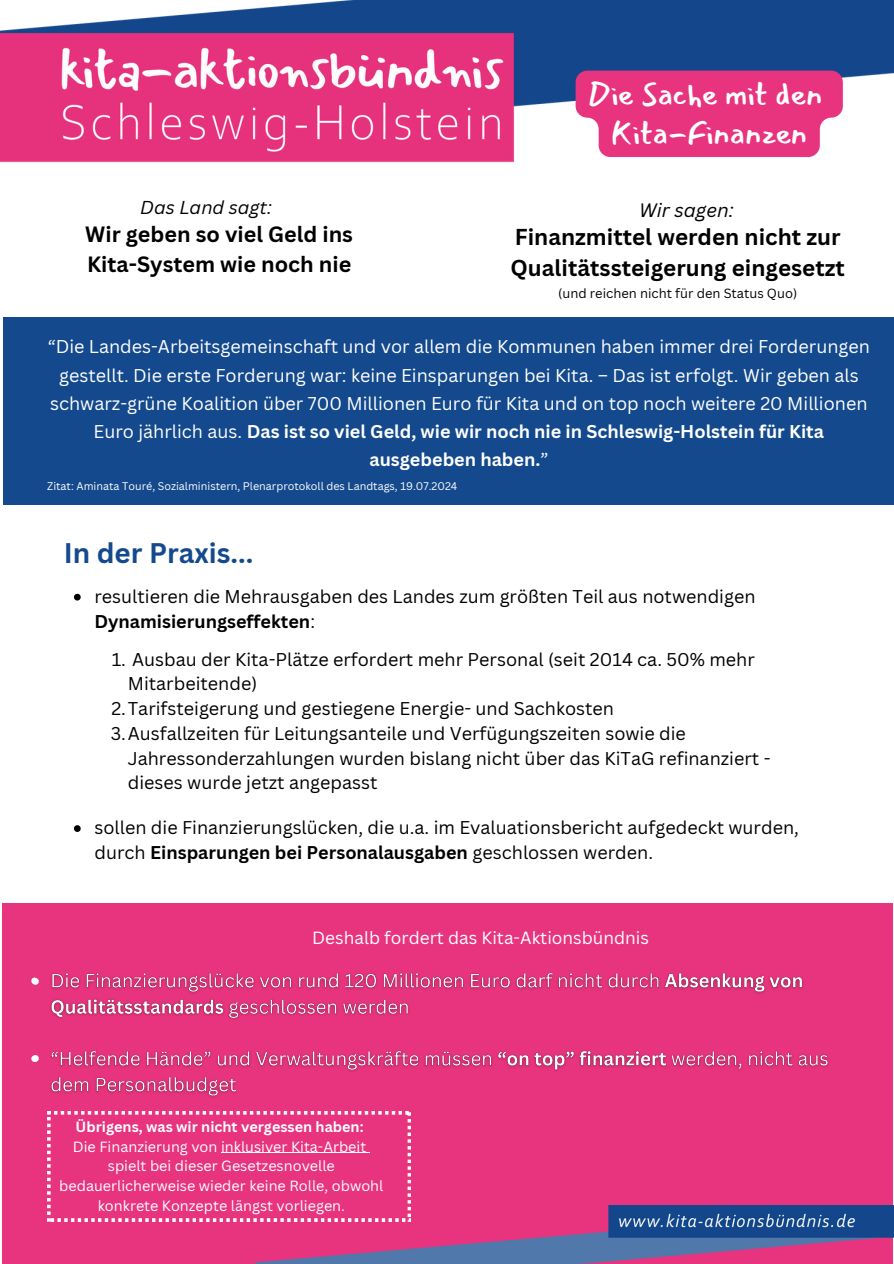
<style>
.page{position:relative;width:894px;height:1264px;background:#fff}
.page>*{position:absolute;margin:0;border:0;box-sizing:border-box;transform-origin:0 0}
.t1{font:31.5px/39.5px "Mansalva";color:#fff;text-align:center}
.t2{font:700 27.6px "Canva Sans";color:#144a8d}
.t3{font:700 22.35px/31.2px "Canva Sans";color:#000}
.t4{font:700 21.6px/30px "Canva Sans";color:#000}
.t5{font:italic 18.9px "Canva Sans";color:#000}
.t6{font:italic 18.15px "Canva Sans";color:#000}
.t7{font:18px/24.8px "Canva Sans";color:#000}
.t8{font:18px/28.2px "Canva Sans";color:#fff;text-align:center}
.t9{font:17.25px "Canva Sans";color:#fff}
.t10{font:14.4px/19.8px "Canva Sans";color:#fff;text-align:center}
.t11{font:12.9px "Canva Sans";color:#000}
.t12{font:10.8px "Canva Sans";color:#fff}
.s1{font-weight:700}
</style>
<div class="page">
<div style="left:3px;top:317px;width:890px;height:187px;background:#144a8d"></div>
<div style="left:3px;top:903px;width:889px;height:360px;background:#e8347e"></div>
<img style="left:255px;top:1205px;width:638px;height:58px">
<img style="left:0;top:0;width:893px;height:163px">
<svg style="left:575px;top:71px;width:267px;height:86px;background:#e94488"></svg>
<img style="left:31px;top:972px;width:798px;height:126px">
<svg style="left:74px;top:593px;width:7px;height:7px"></svg>
<svg style="left:74px;top:825px;width:7px;height:7px"></svg>
<svg style="left:47px;top:1111px;width:364px;height:110px"></svg>
<p class="t6" style="left:140px;top:195px;width:133px">Das Land sagt:</p>
<p class="t4" style="left:85px;top:218px;width:269px">Wir geben so viel Geld ins<br>Kita-System wie noch nie</p>
<h5 class="t1" style="left:588px;top:74px;width:235px">Die Sache mit den<br>Kita-Finanzen</h5>
<h5 class="t5" style="left:639px;top:197px;width:96px">Wir sagen:</h5>
<h3 class="t3" style="left:510px;top:221px;width:336px">Finanzmittel werden nicht zur<br>Qualitätssteigerung eingesetzt</h3>
<h3 class="t11" style="left:558px;top:284px;width:240px">(und reichen nicht für den Status Quo)</h3>
<p class="t8" style="left:48px;top:332px;width:823px">“Die Landes-Arbeitsgemeinschaft und vor allem die Kommunen haben immer drei Forderungen gestellt. Die erste Forderung war: keine Einsparungen bei Kita. – Das ist erfolgt. Wir geben als schwarz-grüne Koalition über 700 Millionen Euro für Kita und on top noch weitere 20 Millionen Euro jährlich aus. <span class="s1">Das ist so viel Geld, wie wir noch nie in Schleswig-Holstein für Kita ausgebeben haben.</span>”</p>
<h4 class="t12" style="left:47px;top:478px;width:411px">Zitat: Aminata Touré, Sozialministern, Plenarprotokoll des Landtags, 19.07.2024</h4>
<p class="t2" style="left:64px;top:533px;width:191px">In der Praxis...</p>
<p class="t7" style="left:94px;top:583px;width:662px">resultieren die Mehrausgaben des Landes zum größten Teil aus notwendigen<br><span class="s1">Dynamisierungseffekten</span>:</p>
<p class="t7" style="left:128px;top:646px;width:628px;text-indent:-16px">1. Ausbau der Kita-Plätze erfordert mehr Personal (seit 2014 ca. 50% mehr<br>Mitarbeitende)</p>
<h2 class="t7" style="left:111px;top:695px;width:504px">2.Tarifsteigerung und gestiegene Energie- und Sachkosten</h2>
<p class="t7" style="left:128px;top:720px;width:644px;text-indent:-17px">3.Ausfallzeiten für Leitungsanteile und Verfügungszeiten sowie die<br>Jahressonderzahlungen wurden bislang nicht über das KiTaG refinanziert - dieses wurde jetzt angepasst</p>
<p class="t7" style="left:94px;top:814px;width:705px">sollen die Finanzierungslücken, die u.a. im Evaluationsbericht aufgedeckt wurden, durch <span class="s1">Einsparungen bei Personalausgaben</span> geschlossen werden.</p>
<h5 class="t9" style="left:312px;top:925px;width:338px">Deshalb fordert das Kita-Aktionsbündnis</h5>
<h5 class="t10" style="left:59px;top:1116px;width:325px"><span class="s1">Übrigens, was wir nicht vergessen haben:<br></span>Die Finanzierung von inklusiver Kita-Arbeit spielt bei dieser Gesetzesnovelle bedauerlicherweise wieder keine Rolle, obwohl</h5>
<h6 class="t10" style="left:98px;top:1195px;width:249px">konkrete Konzepte längst vorliegen.</h6>
</div>
